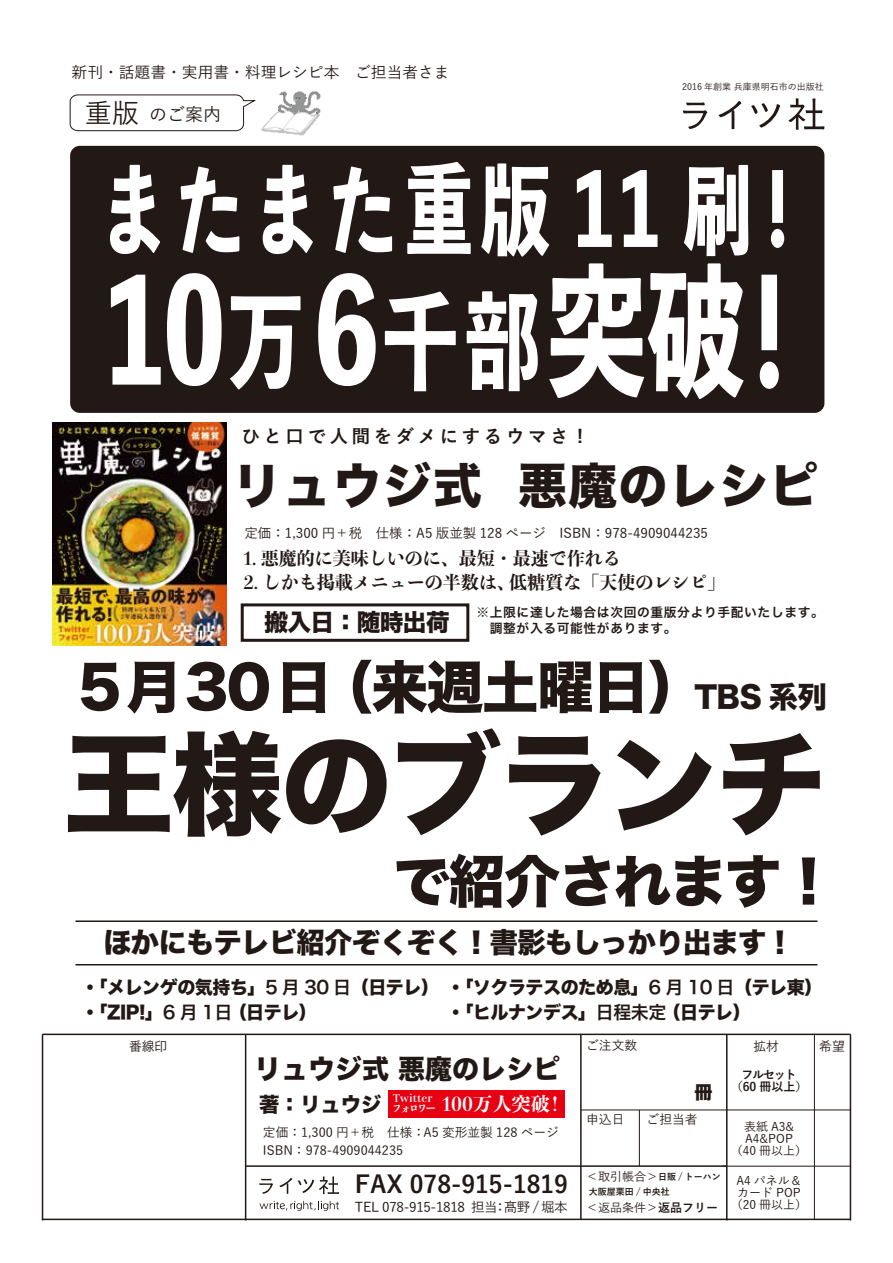
<style>
.page{position:relative;width:893px;height:1263px;background:#fff}
.page>*{position:absolute;margin:0;border:0;box-sizing:border-box;transform-origin:0 0}
.t1{font:800 141.15px "Toppan Bunkyu Midashi Gothic Std N";color:#fff;scale:.7 1}
.t2{font:111.6px "Hira Kaku Std W8";letter-spacing:-.025em;color:#221815}
.t3{font:800 98.7px "Toppan Bunkyu Midashi Gothic Std N";letter-spacing:.1em;color:#fff;scale:.7 1}
.t4{font:56.7px "Hira Kaku Std W8";letter-spacing:-.025em;color:#221815}
.t5{font:48.9px "Hira Kaku Std W8";letter-spacing:.025em;color:#221815}
.t6{font:29.55px "Hira Kaku Std W8";color:#221815}
.t7{font:28.35px "Hira Kaku Std W8";letter-spacing:-.025em;color:#221815}
.t8{font:27px "Hira Kaku Std N W8";color:#221815}
.t9{font:700 24px "Yu Go";color:#221815}
.t10{font:23.7px "Hira Kaku Std N W8";letter-spacing:-.025em;color:#221815}
.t11{font:20.4px "Hira Kaku Std N W8";color:#221815}
.t12{font:800 19.2px "Toppan Bunkyu Midashi Mincho Std N";color:#fff}
.t13{font:700 18.3px "Yu Go";letter-spacing:.2em;color:#221815}
.t14{font:18px/25.5px "Hira Kaku Std W8";letter-spacing:-.025em;color:#221815}
.t15{font:800 18px "Toppan Bunkyu Midashi Mincho Std N";color:#221815}
.t16{font:500 18px "Yu Go";color:#221815}
.t17{font:500 15.75px "Yu Go";color:#221815}
.t18{font:500 13.5px "Yu Go";color:#221815}
.t19{font:500 13.5px "Yu Go";letter-spacing:-.025em;color:#221815}
.t20{font:500 12.75px/18px "Yu Go";color:#221815}
.t21{font:12.75px/16.5px "Hira Kaku Pro W6";letter-spacing:.05em;color:#221815}
.t22{font:12.75px "Hira Kaku Pro W3";color:#221815}
.t23{font:500 12px/12px "Yu Go";color:#221815;text-align:center}
.t24{font:700 12px/12px "Yu Go";letter-spacing:-.1em;color:#221815;text-align:center}
.t25{font:800 10.5px "Toppan Bunkyu Midashi Mincho Std N";color:#fff}
.t26{font:700 9px/15px "Yu Go";color:#221815}
.t27{font:500 9px "Yu Go";color:#221815}
.s1{font-size:27px}
.s2{font-size:105.9px}
.s3{font-family:"Hira Kaku Pro W6"}
.s4{font-size:10.5px}
.s5{font-weight:500;font-size:12px}
.s6{font-weight:700}
</style>
<div class="page">
<div style="left:388px;top:1090px;width:177px;height:27px;background:#e60012"></div>
<img style="left:234px;top:91px;width:113px;height:55px">
<svg style="left:751px;top:103px;width:29px;height:25px"></svg>
<svg style="left:683px;top:102px;width:24px;height:27px"></svg>
<svg style="left:718px;top:101px;width:23px;height:28px"></svg>
<svg style="left:788px;top:98px;width:36px;height:32px"></svg>
<svg style="left:69px;top:94px;width:186px;height:38px"></svg>
<hr style="left:43px;top:1033px;width:807px;height:2px;background:#221815">
<hr style="left:43px;top:1218px;width:807px;height:2px;background:#221815">
<hr style="left:580px;top:1034px;width:2px;height:185px;background:#221815">
<hr style="left:726px;top:1034px;width:1px;height:186px;background:#221815">
<hr style="left:850px;top:1034px;width:1px;height:186px;background:#221815">
<hr style="left:639px;top:1110px;width:1px;height:56px;background:#221815">
<hr style="left:245px;top:1034px;width:1px;height:186px;background:#221815">
<hr style="left:42px;top:1034px;width:1px;height:186px;background:#221815">
<hr style="left:246px;top:1165px;width:481px;height:2px;background:#221815">
<hr style="left:814px;top:1034px;width:1px;height:185px;background:#221815">
<hr style="left:581px;top:1109px;width:269px;height:1px;background:#221815">
<hr style="left:722px;top:1166px;width:128px;height:1px;background:#221815">
<svg style="left:259px;top:1179px;width:14px;height:15px"></svg>
<svg style="left:279px;top:1178px;width:13px;height:16px"></svg>
<svg style="left:298px;top:1176px;width:41px;height:18px"></svg>
<svg style="left:260px;top:1201px;width:79px;height:10px"></svg>
<img style="left:52px;top:422px;width:174px;height:224px">
<div style="left:70px;top:146px;width:754px;height:267px;background:#221815;border-radius:10px"></div>
<div style="left:241px;top:603px;width:228px;height:39px;border:3px solid #221815"></div>
<hr style="left:75px;top:920px;width:742px;height:2px;background:#221815">
<hr style="left:75px;top:964px;width:742px;height:1px;background:#221815">
<p class="t17" style="left:72px;top:58px;width:379px">新刊・話題書・実用書・料理レシピ本　ご担当者さま</p>
<p class="t16" style="left:85px;top:97px;width:138px"><span class="s1">重版</span>のご案内</p>
<p class="t27" style="left:682px;top:78px;width:143px">2016 年創業 兵庫県明石市の出版社</p>
<h3 class="t3" style="left:99px;top:133px;width:985px">またまた重版 11 刷!</h3>
<h1 class="t1" style="left:107px;top:222px;width:1018px">10<span class="s2">万</span> 6<span class="s2">千部</span>突破！</h1>
<p class="t13" style="left:242px;top:426px;width:343px">ひと口で人間をダメにするウマさ !</p>
<h3 class="t5" style="left:232px;top:459px;width:587px">リュウジ式 悪魔のレシピ</h3>
<p class="t18" style="left:244px;top:521px;width:465px">定価：1,300 円＋税　仕様：A5 版並製 128 ページ　ISBN：978-4909044235</p>
<p class="t15" style="left:244px;top:544px;width:379px">1. 悪魔的に美味しいのに、最短・最速で作れる</p>
<p class="t15" style="left:244px;top:568px;width:483px">2. しかも掲載メニューの半数は、低糖質な「天使のレシピ」</p>
<h3 class="t10" style="left:264px;top:609px;width:187px">搬入日：随時出荷</h3>
<p class="t21" style="left:476px;top:603px;width:349px">※上限に達した場合は次回の重版分より手配いたします。　調整が入る可能性があります。</p>
<h3 class="t4" style="left:78px;top:655px;width:628px">5月30日（来週土曜日）</h3>
<h3 class="t6" style="left:694px;top:681px;width:134px">TBS 系列</h3>
<h2 class="t2" style="left:63px;top:722px;width:766px">王様のブランチ</h2>
<h3 class="t4" style="left:393px;top:850px;width:445px">で紹介されます！</h3>
<h3 class="t7" style="left:103px;top:927px;width:692px">ほかにもテレビ紹介ぞくぞく！書影もしっかり出ます！</h3>
<p class="t14" style="left:81px;top:975px;width:743px">・「メレンゲの気持ち」<span class="s3">5 月 30 日</span>（日テレ）・「ソクラテスのため息」<span class="s3">6 月 10 日</span>（テレ東）・「ZIP!」<span class="s3">6 月 1日</span> （日テレ）</p>
<p class="t14" style="left:447px;top:1000px;width:305px">・「ヒルナンデス」<span class="s3">日程未定</span> （日テレ）</p>
<p class="t22" style="left:129px;top:1035px;width:40px">番線印</p>
<p class="t20" style="left:586px;top:1034px;width:52px">ご注文数</p>
<p class="t20" style="left:753px;top:1036px;width:27px">拡材</p>
<p class="t22" style="left:819px;top:1035px;width:27px">希望</p>
<p class="t14" style="left:694px;top:1080px;width:19px">冊</p>
<h3 class="t8" style="left:254px;top:1054px;width:307px">リュウジ式 悪魔のレシピ</h3>
<p class="t11" style="left:259px;top:1093px;width:124px">著：リュウジ</p>
<p class="t24" style="left:731px;top:1068px;width:78px">フルセット（60 冊以上）</p>
<p class="t25" style="left:393px;top:1089px;width:41px">Twitter</p>
<p class="t12" style="left:392px;top:1089px;width:174px"><span class="s4">フォロワー</span> 100万人突破！</p>
<p class="t20" style="left:586px;top:1108px;width:40px">申込日</p>
<p class="t20" style="left:647px;top:1108px;width:52px">ご担当者</p>
<p class="t23" style="left:731px;top:1119px;width:78px">表紙 A3&amp;<br>A4&amp;POP<br>（40 冊以上）</p>
<p class="t20" style="left:263px;top:1121px;width:310px">定価：1,300 円＋税　仕様：A5 変形並製 128 ページ　<br>ISBN：978-4909044235</p>
<h3 class="t9" style="left:355px;top:1170px;width:215px">FAX 078-915-1819</h3>
<p class="t19" style="left:355px;top:1195px;width:214px">TEL 078-915-1818 担当：髙野 /堀本</p>
<p class="t26" style="left:586px;top:1169px;width:136px"><span class="s5">＜取引帳合＞</span>日販 / トーハン大阪屋栗田 / 中央社</p>
<p class="t23" style="left:586px;top:1200px;width:133px">＜返品条件＞<span class="s6">返品フリー</span></p>
<p class="t23" style="left:731px;top:1173px;width:78px">A4 パネル＆カード POP（20 冊以上）</p>
</div>
